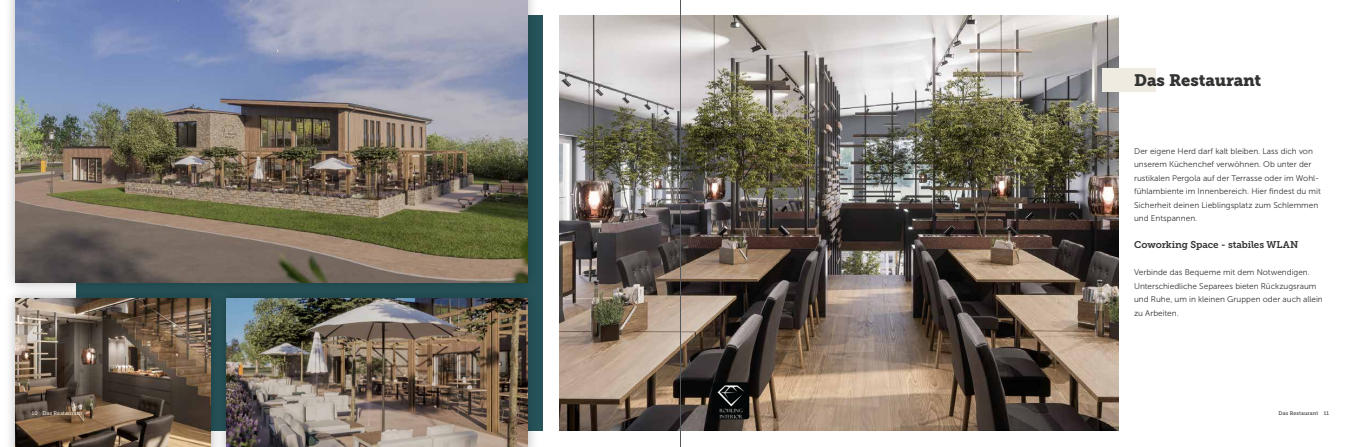
<style>
.page{position:relative;width:1361px;height:447px;background:#fff}
.page>*{position:absolute;margin:0;border:0;box-sizing:border-box;transform-origin:0 0}
.t1{font:16.5px "Museo Slab 900";letter-spacing:-.005em;color:#333332}
.t2{font:9.75px "Museo Slab 700";letter-spacing:-.01em;color:#333332}
.t3{font:8.25px/13.5px "Museo Sans 300";color:#333332}
.t4{font:5.25px "Museo Slab 500";letter-spacing:.02em;color:#f0ebe1}
.t5{font:5.25px "Museo Slab 500";letter-spacing:.02em;color:#333332}
</style>
<div class="page">
<div style="left:215px;top:286px;width:324px;height:160px;background:#000;opacity:.3"></div>
<img style="left:227px;top:298px;width:300px;height:148px">
<div style="left:4px;top:0;width:535px;height:294px;background:#000;opacity:.3"></div>
<img style="left:16px;top:0;width:511px;height:282px">
<div style="left:4px;top:286px;width:219px;height:160px;background:#000;opacity:.3"></div>
<img style="left:16px;top:298px;width:195px;height:148px">
<img style="left:559px;top:16px;width:559px;height:414px">
<div style="left:1102px;top:68px;width:53px;height:23px;background:#f0ebe1"></div>
<img style="left:712px;top:382px;width:37px;height:37px">
<hr style="left:680px;top:0;width:1px;height:446px;background:#55595b">
<h1 class="t1" style="left:1134px;top:71px;width:129px">Das Restaurant</h1>
<p class="t3" style="left:1134px;top:144px;width:188px">Der eigene Herd darf kalt bleiben. Lass dich von unserem Küchenchef verwöhnen. Ob unter der rustikalen Pergola auf der Terrasse oder im Wohl&shy;fühlambiente im Innenbereich. Hier findest du mit Sicherheit deinen Lieblingsplatz zum Schlemmen und Entspannen.</p>
<p class="t2" style="left:1134px;top:239px;width:166px">Coworking Space - stabiles WLAN</p>
<p class="t3" style="left:1134px;top:265px;width:190px">Verbinde das Bequeme mit dem Notwendigen.<br>Unterschiedliche Separees bieten Rückzugsraum und Ruhe, um in kleinen Gruppen oder auch allein zu Arbeiten.</p>
<p class="t4" style="left:32px;top:410px;width:52px">10 Das Restaurant</p>
<p class="t5" style="left:1278px;top:410px;width:52px">Das Restaurant 11</p>
</div>
